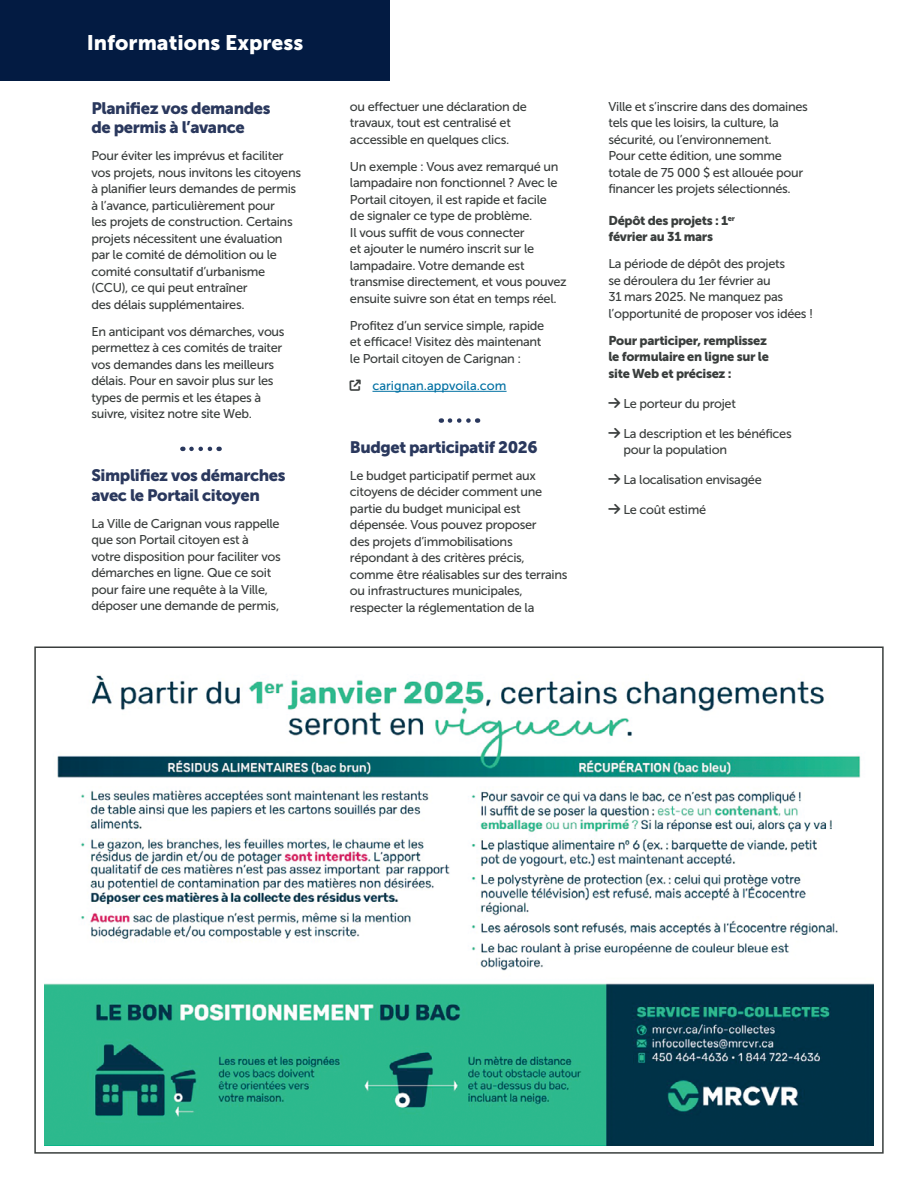
<style>
.page{position:relative;width:918px;height:1188px;background:#fff}
.page>*{position:absolute;margin:0;border:0;box-sizing:border-box;transform-origin:0 0}
.t1{font:21px "Museo Sans 900";color:#fff}
.t2{font:16.5px/19.5px "Museo Sans 900";letter-spacing:-.025em;color:#2a385d}
.t3{font:12.75px/16.5px "Museo Sans 500";letter-spacing:-.025em;color:#3a3e3d}
.t4{font:12.75px/16.5px "Museo Sans 900";letter-spacing:-.025em;color:#3a3e3d}
.t5{font:12.75px "Museo Sans 500";color:#0070a3}
</style>
<div class="page">
<div style="left:0;top:0;width:390px;height:81px;background:#031b42"></div>
<img style="left:44px;top:675px;width:830px;height:471px">
<svg style="left:191px;top:447px;width:29px;height:4px"></svg>
<hr style="left:372px;top:391px;width:135px;height:1px;background:#0070a3">
<svg style="left:450px;top:418px;width:28px;height:5px"></svg>
<h1 class="t1" style="left:87px;top:31px;width:218px">Informations Express</h1>
<p class="t2" style="left:92px;top:98px;width:181px">Planifiez vos demandes de permis à l’avance</p>
<p class="t3" style="left:92px;top:148px;width:211px">Pour éviter les imprévus et faciliter vos projets, nous invitons les citoyens à planifier leurs demandes de permis à l’avance, particulièrement pour<br>les projets de construction. Certains projets nécessitent une évaluation par le comité de démolition ou le comité consultatif d’urbanisme (CCU), ce qui peut entraîner<br>des délais supplémentaires.</p>
<p class="t3" style="left:92px;top:323px;width:195px">En anticipant vos démarches, vous permettez à ces comités de traiter vos demandes dans les meilleurs délais. Pour en savoir plus sur les types de permis et les étapes à suivre, visitez notre site Web.</p>
<p class="t2" style="left:92px;top:466px;width:195px">Simplifiez vos démarches avec le Portail citoyen</p>
<p class="t3" style="left:92px;top:515px;width:191px">La Ville de Carignan vous rappelle que son Portail citoyen est à votre disposition pour faciliter vos démarches en ligne. Que ce soit pour faire une requête à la Ville, déposer une demande de permis,</p>
<p class="t3" style="left:350px;top:98px;width:178px">ou effectuer une déclaration de travaux, tout est centralisé et accessible en quelques clics.</p>
<p class="t3" style="left:350px;top:158px;width:218px">Un exemple : Vous avez remarqué un lampadaire non fonctionnel ? Avec le Portail citoyen, il est rapide et facile<br>de signaler ce type de problème.<br>Il vous suffit de vous connecter<br>et ajouter le numéro inscrit sur le lampadaire. Votre demande est transmise directement, et vous pouvez ensuite suivre son état en temps réel.</p>
<p class="t3" style="left:350px;top:317px;width:196px">Profitez d’un service simple, rapide et efficace! Visitez dès maintenant le Portail citoyen de Carignan :</p>
<p class="t5" style="left:373px;top:378px;width:136px">carignan.appvoila.com</p>
<p class="t2" style="left:350px;top:437px;width:189px">Budget participatif 2026</p>
<p class="t3" style="left:350px;top:467px;width:219px">Le budget participatif permet aux citoyens de décider comment une partie du budget municipal est dépensée. Vous pouvez proposer<br>des projets d’immobilisations répondant à des critères précis, comme être réalisables sur des terrains ou infrastructures municipales, respecter la réglementation de la</p>
<p class="t3" style="left:609px;top:98px;width:201px">Ville et s’inscrire dans des domaines tels que les loisirs, la culture, la sécurité, ou l’environnement.<br>Pour cette édition, une somme totale de 75 000 $ est allouée pour financer les projets sélectionnés.</p>
<p class="t4" style="left:609px;top:212px;width:128px">Dépôt des projets : 1<sup>er </sup>février au 31 mars</p>
<p class="t3" style="left:609px;top:256px;width:206px">La période de dépôt des projets<br>se déroulera du 1er février au<br>31 mars 2025. Ne manquez pas l’opportunité de proposer vos idées !</p>
<p class="t4" style="left:609px;top:332px;width:162px">Pour participer, remplissez le formulaire en ligne sur le site Web et précisez :</p>
<p class="t3" style="left:624px;top:395px;width:114px">Le porteur du projet</p>
<p class="t3" style="left:624px;top:425px;width:170px">La description et les bénéfices pour la population</p>
<p class="t3" style="left:624px;top:472px;width:140px">La localisation envisagée</p>
<p class="t3" style="left:624px;top:502px;width:84px">Le coût estimé</p>
</div>
